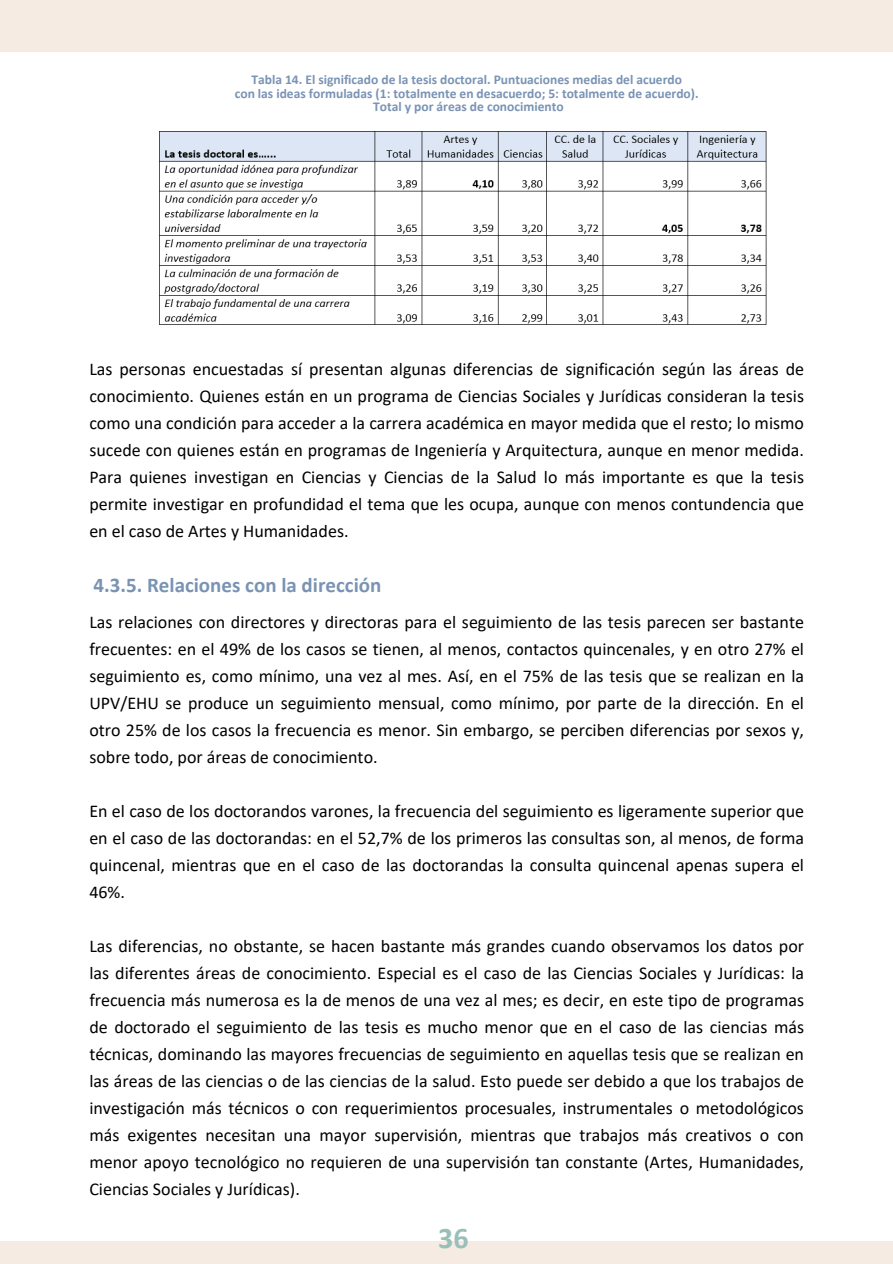
<style>
.page{position:relative;width:893px;height:1264px;background:#fff}
.page>*{position:absolute;margin:0;border:0;box-sizing:border-box;transform-origin:0 0}
.t1{font:700 30px "Calibri";color:#9abfb8}
.t2{font:700 21px "Calibri";color:#7a93b4}
.t3{font:18px/27px "Calibri";color:#000;text-align:justify}
.t4{font:700 13.5px "Calibri";color:#7a93b4}
</style>
<div class="page">
<div style="left:0;top:1241px;width:892px;height:22px;background:#f5ebe2"></div>
<div style="left:0;top:0;width:892px;height:52px;background:#f5ebe2"></div>
<img style="left:159px;top:131px;width:608px;height:194px">
<h3 class="t4" style="left:251px;top:74px;width:432px">Tabla 14. El significado de la tesis doctoral. Puntuaciones medias del acuerdo</h3>
<h3 class="t4" style="left:235px;top:87px;width:465px">con las ideas formuladas (1: totalmente en desacuerdo; 5: totalmente de acuerdo).</h3>
<h3 class="t4" style="left:373px;top:101px;width:192px">Total y por áreas de conocimiento</h3>
<p class="t3" style="left:89px;top:357px;width:716px">Las personas encuestadas sí presentan algunas diferencias de significación según las áreas de conocimiento. Quienes están en un programa de Ciencias Sociales y Jurídicas consideran la tesis como una condición para acceder a la carrera académica en mayor medida que el resto; lo mismo sucede con quienes están en programas de Ingeniería y Arquitectura, aunque en menor medida.<br>Para quienes investigan en Ciencias y Ciencias de la Salud lo más importante es que la tesis permite investigar en profundidad el tema que les ocupa, aunque con menos contundencia que en el caso de Artes y Humanidades.</p>
<p class="t2" style="left:94px;top:576px;width:289px">4.3.5. Relaciones con la dirección</p>
<p class="t3" style="left:89px;top:610px;width:716px">Las relaciones con directores y directoras para el seguimiento de las tesis parecen ser bastante frecuentes: en el 49% de los casos se tienen, al menos, contactos quincenales, y en otro 27% el seguimiento es, como mínimo, una vez al mes. Así, en el 75% de las tesis que se realizan en la UPV/EHU se produce un seguimiento mensual, como mínimo, por parte de la dirección. En el otro 25% de los casos la frecuencia es menor. Sin embargo, se perciben diferencias por sexos y, sobre todo, por áreas de conocimiento.</p>
<h3 class="t3" style="left:89px;top:799px;width:716px">En el caso de los doctorandos varones, la frecuencia del seguimiento es ligeramente superior que en el caso de las doctorandas: en el 52,7% de los primeros las consultas son, al menos, de forma quincenal, mientras que en el caso de las doctorandas la consulta quincenal apenas supera el 46%.</h3>
<h2 class="t3" style="left:89px;top:934px;width:716px">Las diferencias, no obstante, se hacen bastante más grandes cuando observamos los datos por las diferentes áreas de conocimiento. Especial es el caso de las Ciencias Sociales y Jurídicas: la frecuencia más numerosa es la de menos de una vez al mes; es decir, en este tipo de programas de doctorado el seguimiento de las tesis es mucho menor que en el caso de las ciencias más técnicas, dominando las mayores frecuencias de seguimiento en aquellas tesis que se realizan en las áreas de las ciencias o de las ciencias de la salud. Esto puede ser debido a que los trabajos de investigación más técnicos o con requerimientos procesuales, instrumentales o metodológicos más exigentes necesitan una mayor supervisión, mientras que trabajos más creativos o con menor apoyo tecnológico no requieren de una supervisión tan constante (Artes, Humanidades, Ciencias Sociales y Jurídicas).</h2>
<h1 class="t1" style="left:438px;top:1225px;width:32px">36</h1>
</div>
